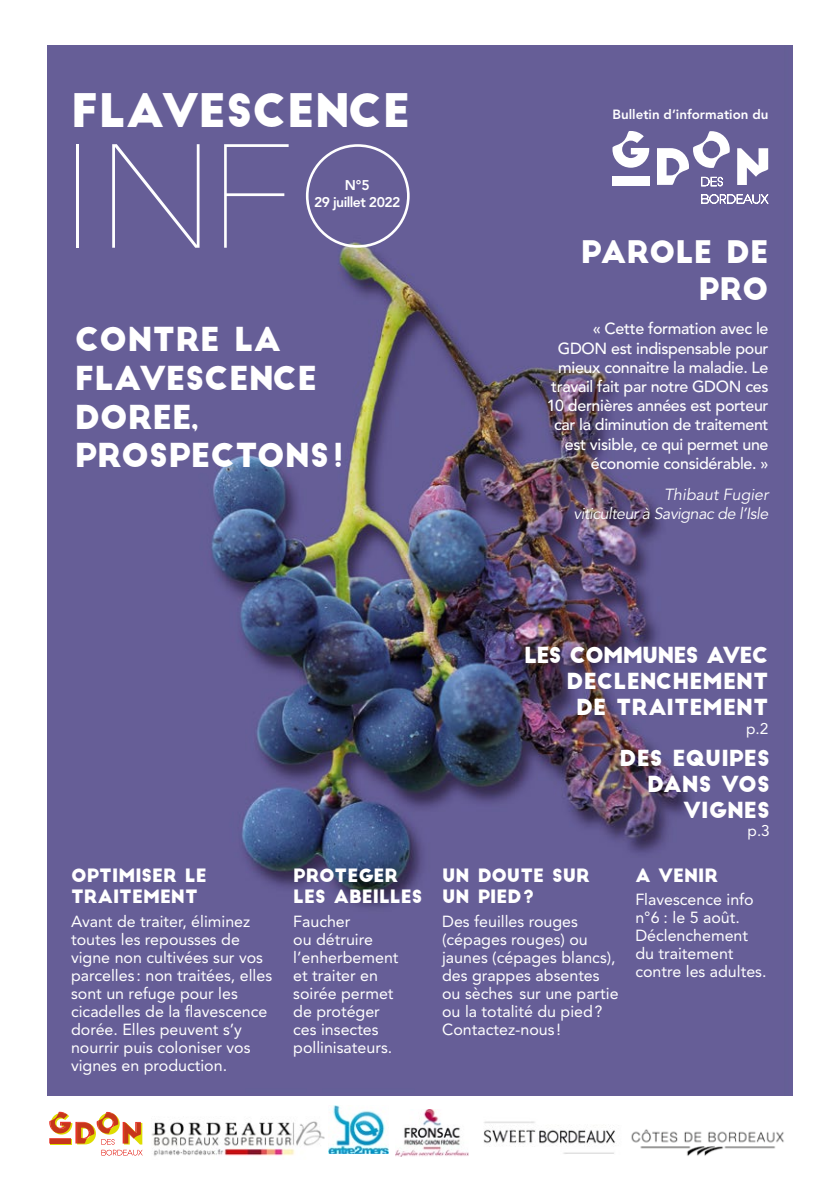
<style>
.page{position:relative;width:840px;height:1191px;background:#fff}
.page>*{position:absolute;margin:0;border:0;box-sizing:border-box;transform-origin:0 0}
.t1{font:138px "Slim Joe";color:#fff}
.t2{font:45.2px "Big John";color:#fff}
.t3{font:32.2px/38.8px "Big John";color:#fff}
.t4{font:30.4px/36.4px "Big John";color:#fff;text-align:right}
.t5{font:21.6px/26px "Big John";color:#fff;text-align:right}
.t6{font:18px/21.6px "Big John";color:#fff}
.t7{font:16px/18px "Avenir LT Std";color:#fff}
.t8{font:500 16px/19.2px "Avenir LT Std";letter-spacing:-.02em;color:#fff;text-align:right}
.t9{font:italic 16px/19.2px "Avenir LT Std";letter-spacing:-.03em;color:#fff;text-align:right}
.t10{font:15.4px "Avenir LT Std";color:#fff}
.t11{font:800 14px/16.8px "Avenir LT Std";letter-spacing:-.04em;color:#fff;text-align:center}
.t12{font:800 13.4px "Avenir LT Std";color:#fff}
</style>
<div class="page">
<img style="left:48px;top:45px;width:743px;height:1050px">
<svg style="left:700px;top:193px;width:68px;height:11px"></svg>
<svg style="left:656px;top:131px;width:73px;height:55px"></svg>
<svg style="left:612px;top:131px;width:37px;height:37px"></svg>
<svg style="left:736px;top:148px;width:31px;height:37px"></svg>
<div style="left:612px;top:176px;width:37px;height:9px;background:#fff"></div>
<img style="left:152px;top:1121px;width:172px;height:35px">
<img style="left:328px;top:1105px;width:60px;height:48px">
<img style="left:395px;top:1109px;width:73px;height:47px">
<svg style="left:49px;top:1111px;width:93px;height:44px"></svg>
<hr style="left:50px;top:1139px;width:21px;height:4px;background:#c7361b">
<img style="left:483px;top:1121px;width:133px;height:33px">
<img style="left:631px;top:1129px;width:153px;height:27px">
<h2 class="t2" style="left:71px;top:90px;width:340px">FLAVESCENCE</h2>
<h1 class="t1" style="left:59px;top:119px;width:360px">INFO</h1>
<p class="t11" style="left:314px;top:177px;width:88px">N°5<br>29 juillet 2022</p>
<h3 class="t3" style="left:75px;top:321px;width:270px">CONTRE LA<br>FLAVESCENCE<br>DOREE,<br>PROSPECTONS!</h3>
<p class="t12" style="left:612px;top:106px;width:157px">Bulletin d’information du</p>
<h3 class="t4" style="left:580px;top:235px;width:189px">PAROLE DE<br>PRO</h3>
<p class="t8" style="left:546px;top:320px;width:223px">« Cette formation avec le<br>GDON est indispensable pour mieux connaitre la maladie. Le travail fait par notre GDON ces<br>10 dernières années est porteur car la diminution de traitement est visible, ce qui permet une économie considérable. »</p>
<p class="t9" style="left:573px;top:485px;width:196px">Thibaut Fugier<br>viticulteur à Savignac de l’Isle</p>
<p class="t6" style="left:71px;top:864px;width:137px">OPTIMISER LE<br>TRAITEMENT</p>
<p class="t7" style="left:71px;top:912px;width:202px">Avant de traiter, éliminez toutes les repousses de vigne non cultivées sur vos parcelles : non traitées, elles sont un refuge pour les cicadelles de la flavescence dorée. Elles peuvent s’y nourrir puis coloniser vos vignes en production.</p>
<p class="t6" style="left:293px;top:864px;width:131px">PROTEGER<br>LES ABEILLES</p>
<p class="t7" style="left:293px;top:912px;width:107px">Faucher<br>ou détruire l’enherbement et traiter en soirée permet de protéger ces insectes pollinisateurs.</p>
<h3 class="t5" style="left:524px;top:643px;width:245px">LES COMMUNES AVEC<br>DECLENCHEMENT<br>DE TRAITEMENT</h3>
<p class="t10" style="left:745px;top:719px;width:24px">p.2</p>
<h3 class="t5" style="left:619px;top:745px;width:152px">DES EQUIPES<br>DANS VOS<br>VIGNES</h3>
<p class="t10" style="left:747px;top:822px;width:24px">p.3</p>
<p class="t6" style="left:442px;top:864px;width:149px">UN DOUTE SUR<br>UN PIED?</p>
<p class="t7" style="left:442px;top:912px;width:178px">Des feuilles rouges (cépages rouges) ou jaunes (cépages blancs), des grappes absentes ou sèches sur une partie ou la totalité du pied?<br>Contactez-nous !</p>
<p class="t6" style="left:635px;top:864px;width:84px">A VENIR</p>
<p class="t7" style="left:635px;top:890px;width:133px">Flavescence info n°6 : le 5 août.<br>Déclenchement du traitement contre les adultes.</p>
</div>
